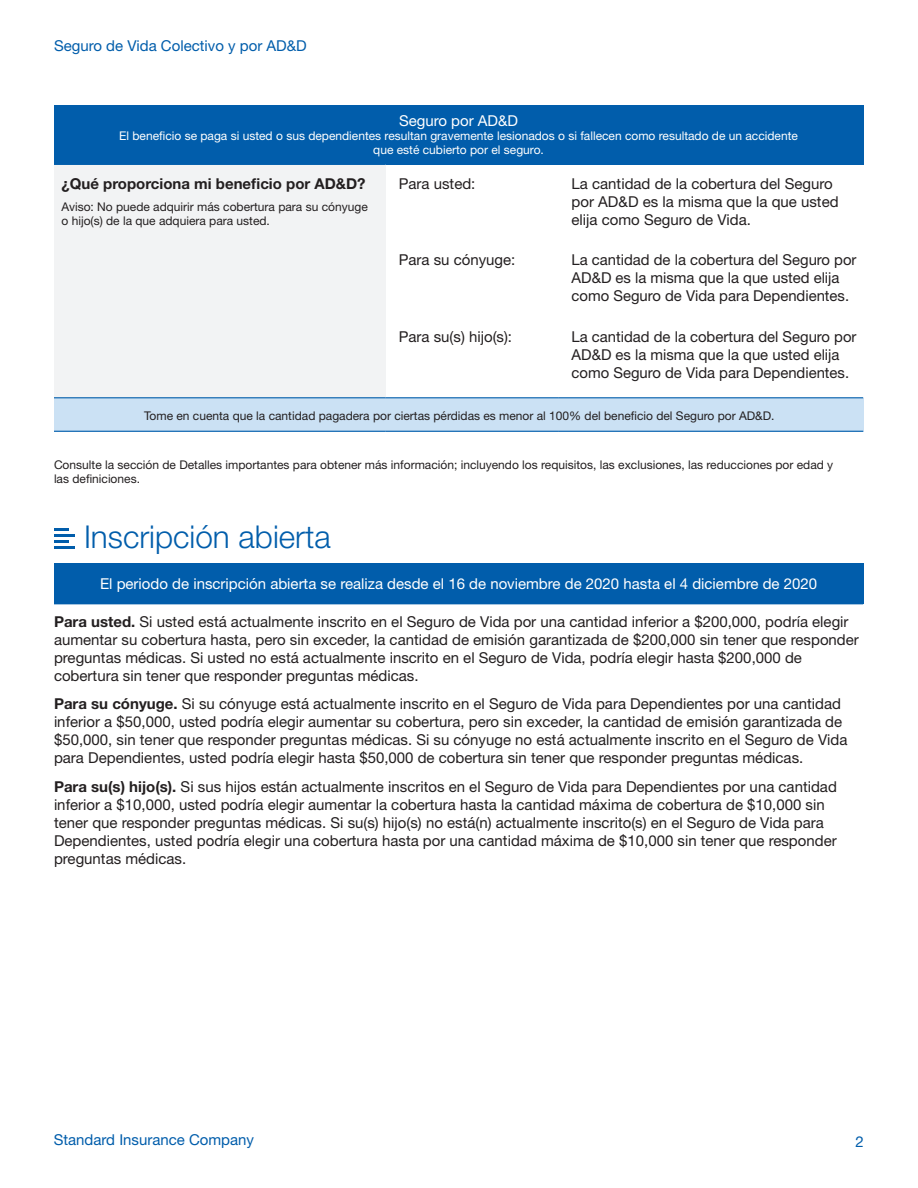
<style>
.page{position:relative;width:918px;height:1188px;background:#fff}
.page>*{position:absolute;margin:0;border:0;box-sizing:border-box;transform-origin:0 0}
.Bullets_Body{font:300 31.5px "Helvetica Neue LT Std";color:#015dab}
.Bullets_Body-2{font:15px/18px "Helvetica Neue LT Std";color:#231f20}
.t1{font:15px "Helvetica Neue LT Std";color:#fff}
.t2{font:15px "Helvetica Neue LT Std";color:#015dab}
.t3{font:700 15px "Helvetica Neue LT Std";color:#231f20}
.Bullets_Body-3{font:12px/14.4px "Helvetica Neue LT Std";color:#231f20}
.t4{font:12px/14.4px "Helvetica Neue LT Std";color:#fff;text-align:center}
.s1{font-weight:700}
</style>
<div class="page">
<div style="left:54px;top:105px;width:809px;height:59px;background:#015dab"></div>
<div style="left:54px;top:164px;width:331px;height:234px;background:#f2f3f4"></div>
<div style="left:54px;top:398px;width:809px;height:33px;background:#cbe1f4"></div>
<hr style="left:54px;top:164px;width:331px;height:1px;background:#015dab">
<hr style="left:54px;top:397px;width:331px;height:1px;background:#015dab">
<hr style="left:385px;top:397px;width:173px;height:1px;background:#015dab">
<hr style="left:558px;top:397px;width:305px;height:1px;background:#015dab">
<hr style="left:54px;top:431px;width:331px;height:1px;background:#015dab">
<hr style="left:385px;top:431px;width:173px;height:1px;background:#015dab">
<hr style="left:558px;top:431px;width:305px;height:1px;background:#015dab">
<hr style="left:385px;top:164px;width:173px;height:1px;background:#015dab">
<hr style="left:558px;top:164px;width:305px;height:1px;background:#015dab">
<div style="left:54px;top:563px;width:809px;height:41px;background:#015dab"></div>
<hr style="left:54px;top:546px;width:21px;height:3px;background:#015dab">
<hr style="left:54px;top:540px;width:15px;height:3px;background:#015dab">
<hr style="left:54px;top:534px;width:21px;height:3px;background:#015dab">
<hr style="left:54px;top:528px;width:15px;height:3px;background:#015dab">
<p class="t2" style="left:54px;top:37px;width:254px">Seguro de Vida Colectivo y por AD&amp;D</p>
<p class="t1" style="left:399px;top:111px;width:121px">Seguro por AD&amp;D</p>
<p class="t4" style="left:119px;top:128px;width:680px">El beneficio se paga si usted o sus dependientes resultan gravemente lesionados o si fallecen como resultado de un accidente que esté cubierto por el seguro.</p>
<p class="t3" style="left:62px;top:174px;width:306px">¿Qué proporciona mi beneficio por AD&amp;D?</p>
<p class="Bullets_Body-3" style="left:62px;top:199px;width:308px">Aviso: No puede adquirir más cobertura para su cónyuge o hijo(s) de la que adquiera para usted.</p>
<p class="Bullets_Body-2" style="left:399px;top:174px;width:78px">Para usted:</p>
<p class="Bullets_Body-2" style="left:572px;top:174px;width:269px">La cantidad de la cobertura del Seguro por AD&amp;D es la misma que la que usted elija como Seguro de Vida.</p>
<p class="Bullets_Body-2" style="left:399px;top:251px;width:118px">Para su cónyuge:</p>
<p class="Bullets_Body-2" style="left:572px;top:251px;width:286px">La cantidad de la cobertura del Seguro por<br>AD&amp;D es la misma que la que usted elija como Seguro de Vida para Dependientes.</p>
<p class="Bullets_Body-2" style="left:399px;top:327px;width:115px">Para su(s) hijo(s):</p>
<p class="Bullets_Body-2" style="left:572px;top:327px;width:286px">La cantidad de la cobertura del Seguro por<br>AD&amp;D es la misma que la que usted elija como Seguro de Vida para Dependientes.</p>
<p class="Bullets_Body-3" style="left:144px;top:408px;width:632px">Tome en cuenta que la cantidad pagadera por ciertas pérdidas es menor al 100% del beneficio del Seguro por AD&amp;D.</p>
<p class="Bullets_Body-3" style="left:54px;top:457px;width:781px">Consulte la sección de Detalles importantes para obtener más información; incluyendo los requisitos, las exclusiones, las reducciones por edad y las definiciones.</p>
<p class="Bullets_Body" style="left:84px;top:517px;width:248px">Inscripción abierta</p>
<p class="t1" style="left:100px;top:574px;width:719px">El periodo de inscripción abierta se realiza desde el 16 de noviembre de 2020 hasta el 4 diciembre de 2020</p>
<p class="Bullets_Body-2" style="left:54px;top:612px;width:806px"><span class="s1">Para usted.</span> Si usted está actualmente inscrito en el Seguro de Vida por una cantidad inferior a $200,000, podría elegir aumentar su cobertura hasta, pero sin exceder, la cantidad de emisión garantizada de $200,000 sin tener que responder preguntas médicas. Si usted no está actualmente inscrito en el Seguro de Vida, podría elegir hasta $200,000 de cobertura sin tener que responder preguntas médicas.</p>
<p class="Bullets_Body-2" style="left:54px;top:695px;width:795px"><span class="s1">Para su cónyuge.</span> Si su cónyuge está actualmente inscrito en el Seguro de Vida para Dependientes por una cantidad inferior a $50,000, usted podría elegir aumentar su cobertura, pero sin exceder, la cantidad de emisión garantizada de $50,000, sin tener que responder preguntas médicas. Si su cónyuge no está actualmente inscrito en el Seguro de Vida para Dependientes, usted podría elegir hasta $50,000 de cobertura sin tener que responder preguntas médicas.</p>
<p class="Bullets_Body-2" style="left:54px;top:777px;width:784px"><span class="s1">Para su(s) hijo(s).</span> Si sus hijos están actualmente inscritos en el Seguro de Vida para Dependientes por una cantidad inferior a $10,000, usted podría elegir aumentar la cobertura hasta la cantidad máxima de cobertura de $10,000 sin tener que responder preguntas médicas. Si su(s) hijo(s) no está(n) actualmente inscrito(s) en el Seguro de Vida para Dependientes, usted podría elegir una cobertura hasta por una cantidad máxima de $10,000 sin tener que responder preguntas médicas.</p>
<p class="t2" style="left:54px;top:1130px;width:202px">Standard Insurance Company</p>
<p class="t2" style="left:856px;top:1133px;width:10px">2</p>
</div>
